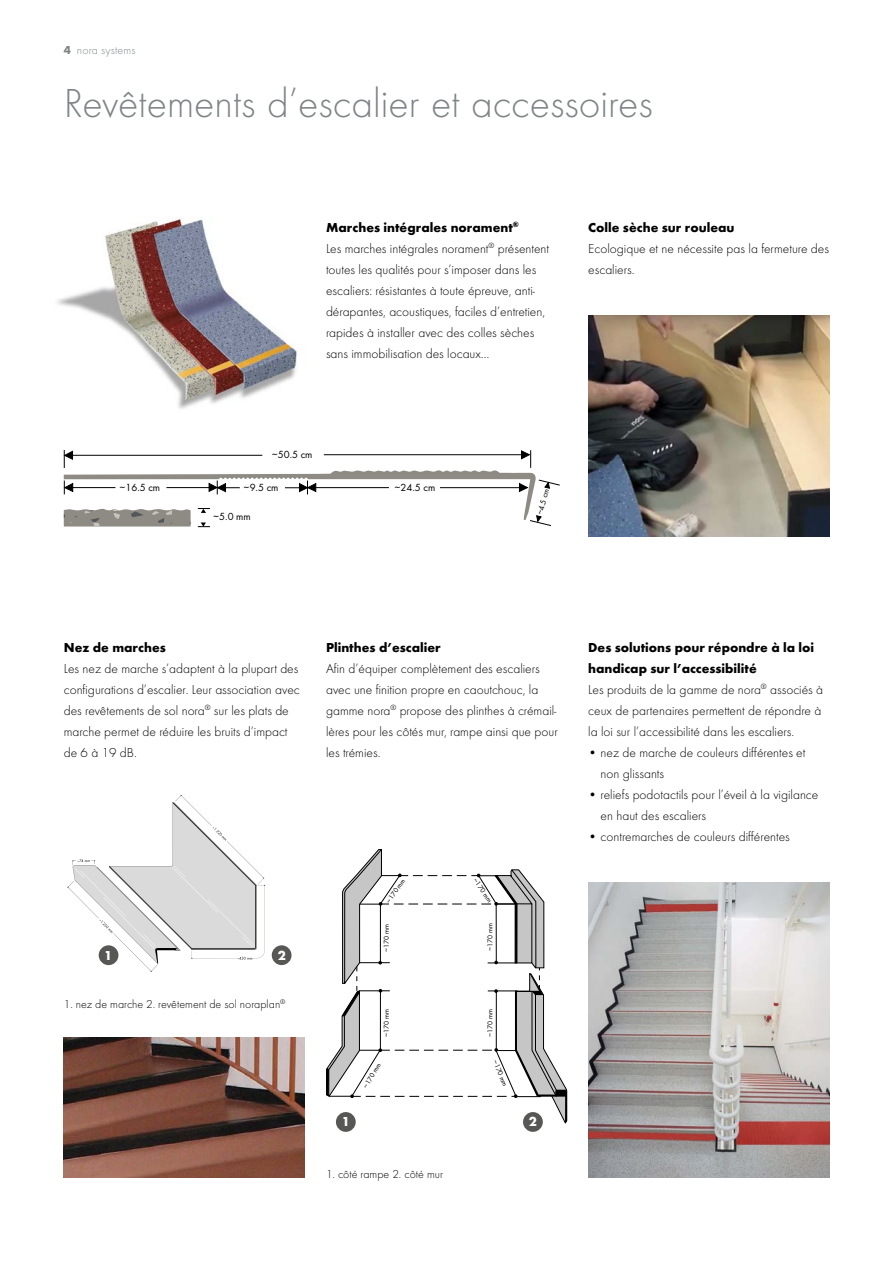
<style>
.page{position:relative;width:893px;height:1263px;background:#fff}
.page>*{position:absolute;margin:0;border:0;box-sizing:border-box;transform-origin:0 0}
.t1{font:300 42px "Futura";color:#7f8486}
.t2{font:300 13.5px/21px "Futura";color:#000}
.t3{font:700 13.5px "Futura";color:#000}
.t4{font:700 13.5px "Futura";color:#fff}
.t5{font:300 12px "Futura";color:#000}
.t6{font:300 12px "Futura";letter-spacing:.015em;color:#7f8486}
.t7{font:10.8px "Futura Boo";color:#000}
.t8{font:8.25px "Futura Boo";color:#000}
.t9{font:7.35px "Futura Boo";color:#000}
.s1{font-weight:700}
</style>
<div class="page">
<img style="left:57px;top:217px;width:241px;height:192px">
<svg style="left:64px;top:450px;width:496px;height:77px"></svg>
<img style="left:588px;top:316px;width:241px;height:221px">
<img style="left:588px;top:883px;width:241px;height:295px">
<img style="left:64px;top:1037px;width:241px;height:141px">
<svg style="left:68px;top:795px;width:197px;height:177px"></svg>
<div style="left:99px;top:945px;width:19px;height:20px;background:#575756;border-radius:50%"></div>
<div style="left:272px;top:945px;width:19px;height:20px;background:#575756;border-radius:50%"></div>
<svg style="left:326px;top:849px;width:241px;height:274px"></svg>
<div style="left:336px;top:1112px;width:20px;height:20px;background:#575756;border-radius:50%"></div>
<div style="left:523px;top:1112px;width:20px;height:20px;background:#575756;border-radius:50%"></div>
<p class="t6" style="left:64px;top:43px;width:73px"><span class="s1">4</span> nora systems</p>
<h1 class="t1" style="left:64px;top:79px;width:590px">Revêtements d’escalier et accessoires</h1>
<p class="t2" style="left:326px;top:217px;width:225px"><span class="s1">Marches intégrales norament</span><sup>®<br></sup>Les marches intégrales norament<sup>®</sup> présentent toutes les qualités pour s’imposer dans les escaliers: résistantes à toute épreuve, anti&shy;dérapantes, acoustiques, faciles d’entretien, rapides à installer avec des colles sèches sans immobilisation des locaux…</p>
<p class="t7" style="left:272px;top:448px;width:42px">∼50.5 cm</p>
<p class="t7" style="left:119px;top:481px;width:42px">∼16.5 cm</p>
<p class="t7" style="left:244px;top:481px;width:36px">∼9.5 cm</p>
<p class="t7" style="left:394px;top:481px;width:42px">∼24.5 cm</p>
<p class="t7" style="left:213px;top:510px;width:39px">∼5.0 mm</p>
<p class="t8" style="left:535px;top:513px;width:28px;rotate:-75deg">∼4.5 cm</p>
<p class="t3" style="left:588px;top:219px;width:148px">Colle sèche sur rouleau</p>
<p class="t2" style="left:588px;top:238px;width:242px">Ecologique et ne nécessite pas la fermeture des escaliers.</p>
<p class="t3" style="left:64px;top:639px;width:104px">Nez de marches</p>
<p class="t2" style="left:64px;top:658px;width:238px">Les nez de marche s’adaptent à la plupart des configurations d’escalier. Leur association avec des revêtements de sol nora<sup>®</sup> sur les plats de marche permet de réduire les bruits d’impact de 6 à 19 dB.</p>
<p class="t3" style="left:326px;top:639px;width:116px">Plinthes d’escalier</p>
<p class="t2" style="left:326px;top:658px;width:233px">Afin d’équiper complètement des escaliers avec une finition propre en caoutchouc, la gamme nora<sup>®</sup> propose des plinthes à crémail&shy;lères pour les côtés mur, rampe ainsi que pour les trémies.</p>
<p class="t4" style="left:104px;top:947px;width:10px">1</p>
<p class="t4" style="left:278px;top:947px;width:10px">2</p>
<p class="t5" style="left:64px;top:997px;width:223px">1. nez de marche 2. revêtement de sol noraplan<sup>®</sup></p>
<p class="t9" style="left:384px;top:900px;width:29px;rotate:-56deg">∼170 mm</p>
<p class="t9" style="left:478px;top:876px;width:29px;rotate:56deg">∼170 mm</p>
<p class="t9" style="left:382px;top:952px;width:29px;rotate:-90deg">∼170 mm</p>
<p class="t9" style="left:486px;top:951px;width:29px;rotate:-90deg">∼170 mm</p>
<p class="t9" style="left:382px;top:1037px;width:29px;rotate:-90deg">∼170 mm</p>
<p class="t9" style="left:486px;top:1037px;width:29px;rotate:-90deg">∼170 mm</p>
<p class="t9" style="left:361px;top:1085px;width:29px;rotate:-59deg">∼170 mm</p>
<p class="t9" style="left:499px;top:1058px;width:29px;rotate:68deg">∼170 mm</p>
<p class="t4" style="left:342px;top:1113px;width:10px">1</p>
<p class="t4" style="left:529px;top:1113px;width:10px">2</p>
<p class="t5" style="left:326px;top:1167px;width:119px">1. côté rampe 2. côté mur</p>
<p class="t2" style="left:588px;top:637px;width:237px"><span class="s1">Des solutions pour répondre à la loi handicap sur l’accessibilité<br></span>Les produits de la gamme de nora<sup>®</sup> associés à ceux de partenaires permettent de répondre à la loi sur l’accessibilité dans les escaliers.</p>
<p class="t2" style="left:601px;top:742px;width:206px;text-indent:-12px">• nez de marche de couleurs différentes et non glissants</p>
<p class="t2" style="left:601px;top:784px;width:219px;text-indent:-12px">• reliefs podotactils pour l’éveil à la vigilance en haut des escaliers</p>
<p class="t2" style="left:588px;top:826px;width:203px">• contremarches de couleurs différentes</p>
</div>
